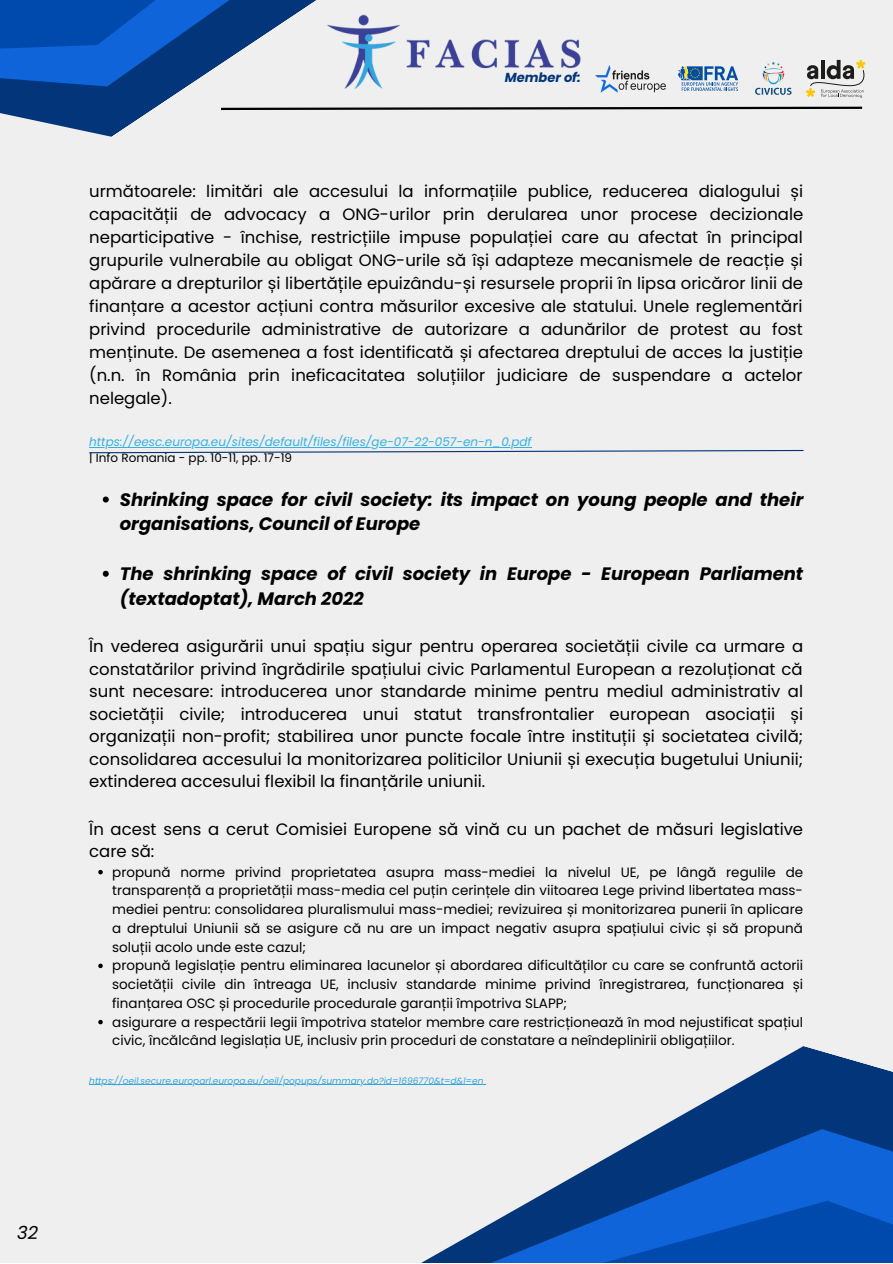
<style>
.page{position:relative;width:893px;height:1264px;background:#fff}
.page>*{position:absolute;margin:0;border:0;box-sizing:border-box;transform-origin:0 0}
.t1{font:italic 700 18px/24.8px "Poppins";color:#000}
.t2{font:italic 18px "Poppins";color:#000}
.t3{font:16.5px/23px "Poppins";color:#000;text-align:justify}
.t4{font:13.5px/18.8px "Poppins";color:#000;text-align:justify}
.t5{font:italic 700 13.05px "Poppins";color:#023579}
.t6{font:italic 12px "Poppins";color:#34b2e4}
.t7{font:12px "Poppins";color:#000}
.t8{font:italic 9px "Poppins";color:#33a6de}
</style>
<div class="page">
<div style="left:0;top:0;width:892px;height:1262px;background:#efefef"></div>
<svg style="left:0;top:0;width:316px;height:137px"></svg>
<svg style="left:219px;top:105px;width:644px;height:6px"></svg>
<svg style="left:423px;top:1058px;width:469px;height:204px"></svg>
<hr style="left:89px;top:446px;width:442px;height:1px;background:#34b2e4">
<svg style="left:89px;top:449px;width:715px;height:5px"></svg>
<svg style="left:103px;top:496px;width:6px;height:6px"></svg>
<svg style="left:103px;top:570px;width:6px;height:6px"></svg>
<svg style="left:98px;top:869px;width:5px;height:5px"></svg>
<svg style="left:98px;top:963px;width:5px;height:5px"></svg>
<svg style="left:98px;top:1019px;width:5px;height:5px"></svg>
<hr style="left:89px;top:1084px;width:394px;height:1px;background:#33a6de">
<svg style="left:806px;top:60px;width:59px;height:38px"></svg>
<img style="left:755px;top:62px;width:37px;height:33px">
<img style="left:611px;top:70px;width:55px;height:22px">
<svg style="left:677px;top:66px;width:61px;height:25px"></svg>
<img style="left:327px;top:14px;width:284px;height:79px">
<p class="t5" style="left:504px;top:68px;width:77px">Member of:</p>
<p class="t3" style="left:89px;top:179px;width:715px">următoarele: limitări ale accesului la informațiile publice, reducerea dialogului și capacității de advocacy a ONG-urilor prin derularea unor procese decizionale neparticipative - închise, restricțiile impuse populației care au afectat în principal grupurile vulnerabile au obligat ONG-urile să își adapteze mecanismele de reacție și apărare a drepturilor și libertățile epuizându-și resursele proprii în lipsa oricăror linii de finanțare a acestor acțiuni contra măsurilor excesive ale statului. Unele reglementări privind procedurile administrative de autorizare a adunărilor de protest au fost menținute. De asemenea a fost identificată și afectarea dreptului de acces la justiție (n.n. în România prin ineficacitatea soluțiilor judiciare de suspendare a actelor nelegale).</p>
<p class="t6" style="left:89px;top:433px;width:444px">https://eesc.europa.eu/sites/default/files/files/ge-07-22-057-en-n_0.pdf</p>
<p class="t7" style="left:89px;top:449px;width:204px">| Info Romania - pp. 10-11, pp. 17-19</p>
<p class="t1" style="left:120px;top:487px;width:685px">Shrinking space for civil society: its impact on young people and their organisations, Council of Europe</p>
<p class="t1" style="left:120px;top:561px;width:684px">The shrinking space of civil society in Europe - European Parliament (textadoptat), March 2022</p>
<p class="t3" style="left:89px;top:635px;width:715px;line-height:22.5px">În vederea asigurării unui spațiu sigur pentru operarea societății civile ca urmare a constatărilor privind îngrădirile spațiului civic Parlamentul European a rezoluționat că sunt necesare: introducerea unor standarde minime pentru mediul administrativ al societății civile; introducerea unui statut transfrontalier european asociații și organizații non-profit; stabilirea unor puncte focale între instituții și societatea civilă; consolidarea accesului la monitorizarea politicilor Uniunii și execuția bugetului Uniunii; extinderea accesului flexibil la finanțările uniunii.</p>
<p class="t3" style="left:89px;top:817px;width:715px;line-height:22.5px">În acest sens a cerut Comisiei Europene să vină cu un pachet de măsuri legislative care să:</p>
<p class="t4" style="left:112px;top:862px;width:692px">propună norme privind proprietatea asupra mass-mediei la nivelul UE, pe lângă regulile de transparență a proprietății mass-media cel puțin cerințele din viitoarea Lege privind libertatea mass&shy;mediei pentru: consolidarea pluralismului mass-mediei; revizuirea și monitorizarea punerii în aplicare a dreptului Uniunii să se asigure că nu are un impact negativ asupra spațiului civic și să propună soluții acolo unde este cazul;</p>
<p class="t4" style="left:112px;top:956px;width:692px">propună legislație pentru eliminarea lacunelor și abordarea dificultăților cu care se confruntă actorii societății civile din întreaga UE, inclusiv standarde minime privind înregistrarea, funcționarea și finanțarea OSC și procedurile procedurale garanții împotriva SLAPP;</p>
<p class="t4" style="left:112px;top:1012px;width:692px">asigurare a respectării legii împotriva statelor membre care restricționează în mod nejustificat spațiul civic, încălcând legislația UE, inclusiv prin proceduri de constatare a neîndeplinirii obligațiilor.</p>
<p class="t8" style="left:89px;top:1074px;width:395px">https://oeil.secure.europarl.europa.eu/oeil/popups/summary.do?id=1696770&amp;t=d&amp;l=en</p>
<p class="t2" style="left:17px;top:1220px;width:22px">32</p>
</div>
